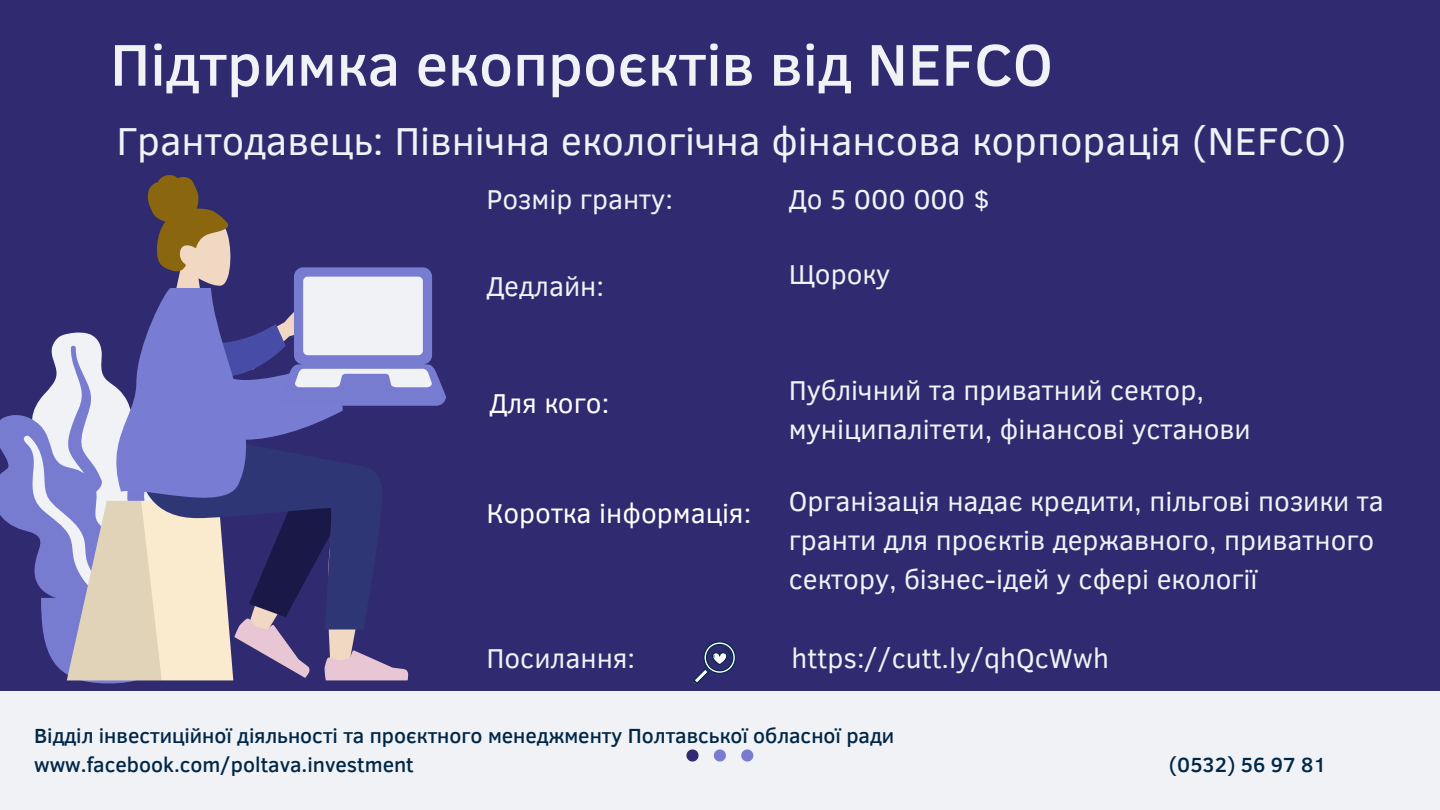
<style>
.page{position:relative;width:1440px;height:810px;background:#302b70}
.page>*{position:absolute;margin:0;border:0;box-sizing:border-box;transform-origin:0 0}
.t1{font:500 60px "Clear Sans";color:#f0f2f6}
.t2{font:40px "Clear Sans";color:#f0f2f6}
.t3{font:28px/39px "Clear Sans";color:#f0f2f6}
.t4{font:28px "Clear Sans";color:#fff}
.t5{font:500 21px/29.2px "Clear Sans";color:#002747}
</style>
<div class="page">
<div style="left:0;top:691px;width:1440px;height:119px;background:#f0f2f6"></div>
<svg style="left:686px;top:749px;width:13px;height:13px"></svg>
<svg style="left:714px;top:749px;width:12px;height:13px"></svg>
<svg style="left:741px;top:749px;width:12px;height:13px"></svg>
<svg style="left:0;top:175px;width:446px;height:508px"></svg>
<svg style="left:693px;top:641px;width:43px;height:43px"></svg>
<h1 class="t1" style="left:110px;top:21px;width:944px">Підтримка екопроєктів від NEFCO</h1>
<h2 class="t2" style="left:116px;top:112px;width:1232px">Грантодавець: Північна екологічна фінансова корпорація (NEFCO)</h2>
<p class="t3" style="left:486px;top:178px;width:188px">Розмір гранту:</p>
<p class="t3" style="left:486px;top:265px;width:119px">Дедлайн:</p>
<p class="t4" style="left:490px;top:382px;width:121px">Для кого:</p>
<p class="t4" style="left:486px;top:493px;width:266px">Коротка інформація:</p>
<p class="t3" style="left:486px;top:637px;width:150px">Посилання:</p>
<p class="t3" style="left:789px;top:178px;width:203px">До 5 000 000 $</p>
<p class="t3" style="left:789px;top:253px;width:103px">Щороку</p>
<p class="t3" style="left:789px;top:369px;width:464px">Публічний та приватний сектор, муніципалітети, фінансові установи</p>
<p class="t3" style="left:789px;top:480px;width:597px">Організація надає кредити, пільгові позики та гранти для проєктів державного, приватного сектору, бізнес-ідей у сфері екології</p>
<p class="t3" style="left:792px;top:637px;width:319px">https://cutt.ly/qhQcWwh</p>
<p class="t5" style="left:34px;top:720px;width:862px">Відділ інвестиційної діяльності та проєктного менеджменту Полтавської обласної ради www.facebook.com/poltava.investment</p>
<p class="t5" style="left:1169px;top:749px;width:159px">(0532) 56 97 81</p>
</div>
